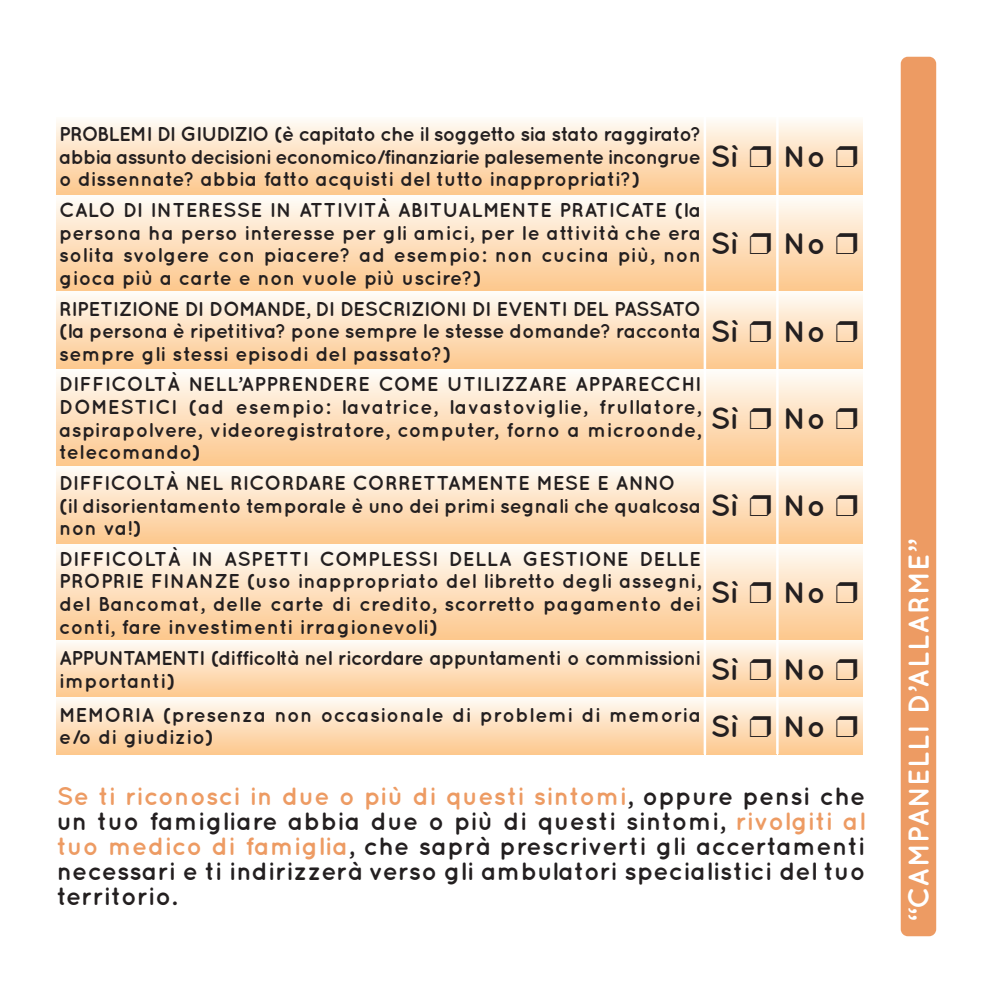
<style>
.page{position:relative;width:993px;height:993px;background:#fff}
.page>*{position:absolute;margin:0;border:0;box-sizing:border-box;transform-origin:0 0}
.t1{font:700 30px "Quicksand";letter-spacing:.015em;color:#231f20}
.t2{font:700 28.75px "Quicksand";letter-spacing:.035em;color:#fff}
.t3{font:700 25px/25px "Quicksand";letter-spacing:.005em;color:#231f20;text-align:justify}
.t4{font:700 20px/22.5px "Quicksand";color:#231f20;text-align:justify}
.t5{font:700 20px/22.5px "Quicksand";letter-spacing:-.035em;color:#231f20}
.t6{font:700 20px/22.5px "Quicksand";letter-spacing:.025em;color:#231f20}
.s1{color:#ed9b63}
</style>
<div class="page">
<div style="left:57px;top:117px;width:646px;height:78px;background:linear-gradient(to bottom,#fefbf6,#fdc78c)"></div>
<div style="left:706px;top:117px;width:69px;height:78px;background:linear-gradient(to bottom,#fefbf6,#fdc78c)"></div>
<div style="left:778px;top:117px;width:84px;height:78px;background:linear-gradient(to bottom,#fefbf6,#fdc78c)"></div>
<div style="left:57px;top:195px;width:646px;height:96px;background:linear-gradient(to bottom,#fefcf7,#fdc78b)"></div>
<div style="left:706px;top:195px;width:69px;height:96px;background:linear-gradient(to bottom,#fefcf7,#fdc78b)"></div>
<div style="left:778px;top:195px;width:84px;height:96px;background:linear-gradient(to bottom,#fefcf7,#fdc78b)"></div>
<div style="left:57px;top:291px;width:646px;height:78px;background:linear-gradient(to bottom,#fefcf7,#fdc78d)"></div>
<div style="left:706px;top:291px;width:69px;height:78px;background:linear-gradient(to bottom,#fefcf7,#fdc78d)"></div>
<div style="left:778px;top:291px;width:84px;height:78px;background:linear-gradient(to bottom,#fefcf7,#fdc78d)"></div>
<div style="left:57px;top:369px;width:646px;height:97px;background:linear-gradient(to bottom,#fefcf8,#fdc68a)"></div>
<div style="left:706px;top:369px;width:69px;height:97px;background:linear-gradient(to bottom,#fefcf8,#fdc68a)"></div>
<div style="left:778px;top:369px;width:84px;height:97px;background:linear-gradient(to bottom,#fefcf8,#fdc68a)"></div>
<div style="left:57px;top:466px;width:646px;height:78px;background:linear-gradient(to bottom,#fefbf6,#fdc78c)"></div>
<div style="left:706px;top:466px;width:69px;height:78px;background:linear-gradient(to bottom,#fefbf6,#fdc78c)"></div>
<div style="left:778px;top:466px;width:84px;height:78px;background:linear-gradient(to bottom,#fefbf6,#fdc78c)"></div>
<div style="left:57px;top:544px;width:646px;height:96px;background:linear-gradient(to bottom,#fefcf7,#fdc78b)"></div>
<div style="left:706px;top:544px;width:69px;height:96px;background:linear-gradient(to bottom,#fefcf7,#fdc78b)"></div>
<div style="left:778px;top:544px;width:84px;height:96px;background:linear-gradient(to bottom,#fefcf7,#fdc78b)"></div>
<div style="left:57px;top:640px;width:646px;height:57px;background:linear-gradient(to bottom,#fefbf6,#fdc78d)"></div>
<div style="left:706px;top:640px;width:69px;height:57px;background:linear-gradient(to bottom,#fefbf6,#fdc78d)"></div>
<div style="left:778px;top:640px;width:84px;height:57px;background:linear-gradient(to bottom,#fefbf6,#fdc78d)"></div>
<div style="left:57px;top:697px;width:646px;height:56px;background:linear-gradient(to bottom,#fefbf5,#fdc990)"></div>
<div style="left:706px;top:697px;width:69px;height:56px;background:linear-gradient(to bottom,#fefbf5,#fdc990)"></div>
<div style="left:778px;top:697px;width:84px;height:56px;background:linear-gradient(to bottom,#fefbf5,#fdc990)"></div>
<div style="left:900px;top:57px;width:35px;height:878px;background:#ed9b63;border-radius:7px"></div>
<p class="t4" style="left:59px;top:122px;width:643px">PROBLEMI DI GIUDIZIO (è capitato che il soggetto sia stato raggirato? abbia assunto decisioni economico/finanziarie palesemente incongrue o dissennate? abbia fatto acquisti del tutto inappropriati?)</p>
<p class="t4" style="left:59px;top:198px;width:643px">CALO DI INTERESSE IN ATTIVITÀ ABITUALMENTE PRATICATE (la persona ha perso interesse per gli amici, per le attività che era solita svolgere con piacere? ad esempio: non cucina più, non gioca più a carte e non vuole più uscire?)</p>
<p class="t4" style="left:59px;top:296px;width:643px">RIPETIZIONE DI DOMANDE, DI DESCRIZIONI DI EVENTI DEL PASSATO (la persona è ripetitiva? pone sempre le stesse domande? racconta sempre gli stessi episodi del passato?)</p>
<p class="t4" style="left:59px;top:372px;width:643px">DIFFICOLTÀ NELL’APPRENDERE COME UTILIZZARE APPARECCHI DOMESTICI (ad esempio: lavatrice, lavastoviglie, frullatore, aspirapolvere, videoregistratore, computer, forno a microonde, telecomando)</p>
<p class="t4" style="left:59px;top:471px;width:643px;text-align:left">DIFFICOLTÀ NEL RICORDARE CORRETTAMENTE MESE E ANNO<br>(il disorientamento temporale è uno dei primi segnali che qualcosa non va!)</p>
<p class="t4" style="left:59px;top:547px;width:643px">DIFFICOLTÀ IN ASPETTI COMPLESSI DELLA GESTIONE DELLE PROPRIE FINANZE (uso inappropriato del libretto degli assegni, del Bancomat, delle carte di credito, scorretto pagamento dei conti, fare investimenti irragionevoli)</p>
<h1 class="t1" style="left:710px;top:139px;width:149px">Sì❒No❒</h1>
<h1 class="t1" style="left:710px;top:226px;width:149px">Sì❒No❒</h1>
<h1 class="t1" style="left:710px;top:313px;width:149px">Sì❒No❒</h1>
<h1 class="t1" style="left:710px;top:400px;width:149px">Sì❒No❒</h1>
<h1 class="t1" style="left:710px;top:487px;width:149px">Sì❒No❒</h1>
<h1 class="t1" style="left:710px;top:574px;width:149px">Sì❒No❒</h1>
<p class="t5" style="left:59px;top:646px;width:643px">APPUNTAMENTI (difficoltà nel ricordare appuntamenti o commissioni importanti)</p>
<h1 class="t1" style="left:710px;top:651px;width:149px">Sì❒No❒</h1>
<p class="t6" style="left:59px;top:702px;width:643px">MEMORIA (presenza non occasionale di problemi di memoria e/o di giudizio)</p>
<h1 class="t1" style="left:710px;top:708px;width:149px">Sì❒No❒</h1>
<p class="t3" style="left:57px;top:783px;width:809px"><span class="s1">Se ti riconosci in due o più di questi sintomi</span>, oppure pensi che un tuo famigliare abbia due o più di questi sintomi, <span class="s1">rivolgiti al tuo medico di famiglia</span>, che saprà prescriverti gli accertamenti necessari e ti indirizzerà verso gli ambulatori specialistici del tuo territorio.</p>
<h2 class="t2" style="left:901px;top:921px;width:383px;rotate:-90deg">“CAMPANELLI D’ALLARME”</h2>
</div>
